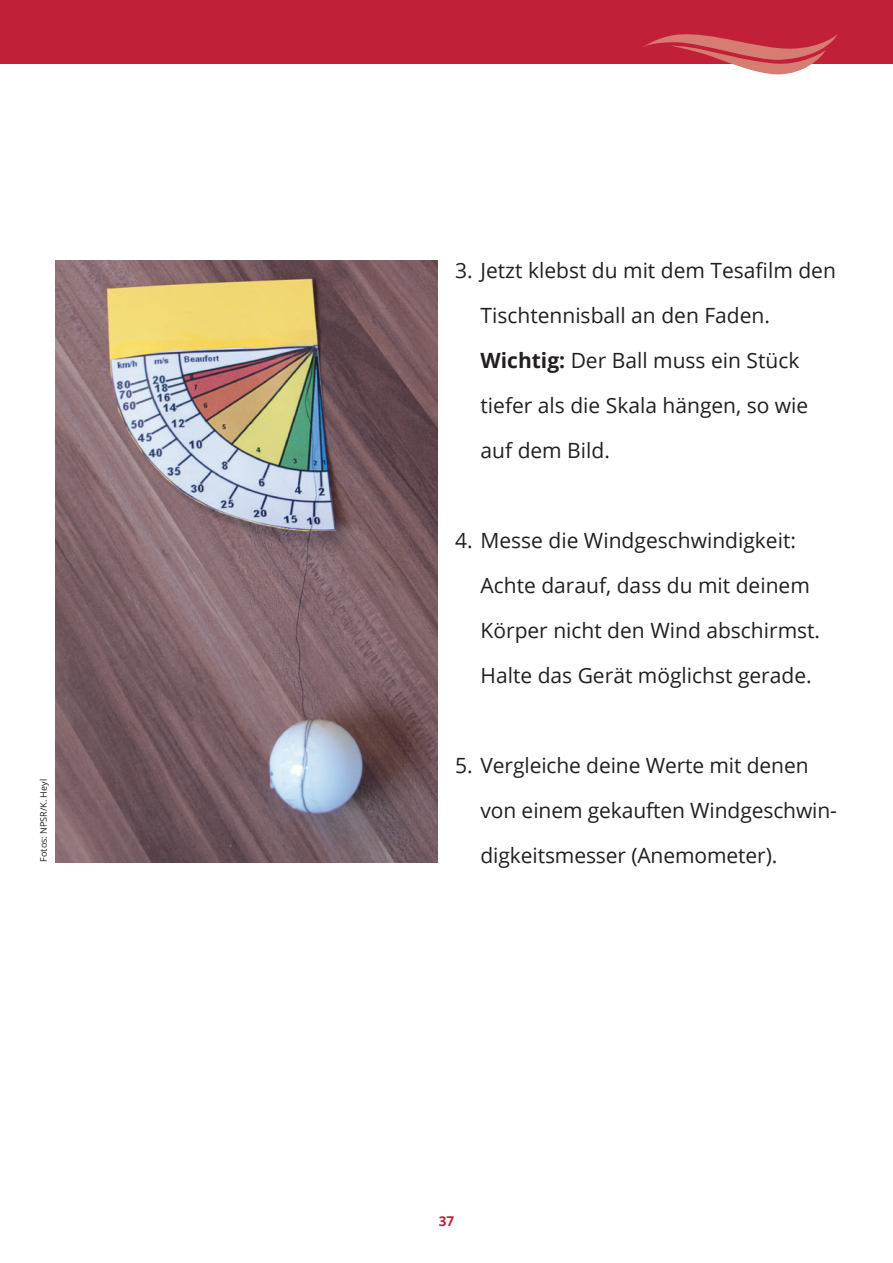
<style>
.page{position:relative;width:893px;height:1263px;background:#fff}
.page>*{position:absolute;margin:0;border:0;box-sizing:border-box;transform-origin:0 0}
.t1{font:21px/45px "Open Sans";color:#231f20}
.t2{font:700 13.5px "Open Sans";color:#c22039}
.t3{font:9px "Open Sans";color:#231f20}
.s1{font-weight:700}
</style>
<div class="page">
<div style="left:0;top:0;width:893px;height:64px;background:#c22039"></div>
<svg style="left:643px;top:34px;width:195px;height:41px"></svg>
<img style="left:55px;top:261px;width:383px;height:602px">
<p class="t3" style="left:37px;top:862px;width:84px;rotate:-90deg">Fotos: NPSR/K. Heyl</p>
<p class="t1" style="left:480px;top:247px;width:357px;text-indent:-26px">3. Jetzt klebst du mit dem Tesafilm den<br>Tischtennisball an den Faden.<br><span class="s1">Wichtig:</span> Der Ball muss ein Stück tiefer als die Skala hängen, so wie auf dem Bild.</p>
<p class="t1" style="left:480px;top:517px;width:341px;text-indent:-26px">4. Messe die Windgeschwindigkeit:<br>Achte darauf, dass du mit deinem Körper nicht den Wind abschirmst.<br>Halte das Gerät möglichst gerade.</p>
<p class="t1" style="left:480px;top:742px;width:358px;text-indent:-26px">5. Vergleiche deine Werte mit denen von einem gekauften Windgeschwin-</p>
<p class="t1" style="left:480px;top:832px;width:298px">digkeitsmesser (Anemometer).</p>
<p class="t2" style="left:439px;top:1211px;width:17px">37</p>
</div>
